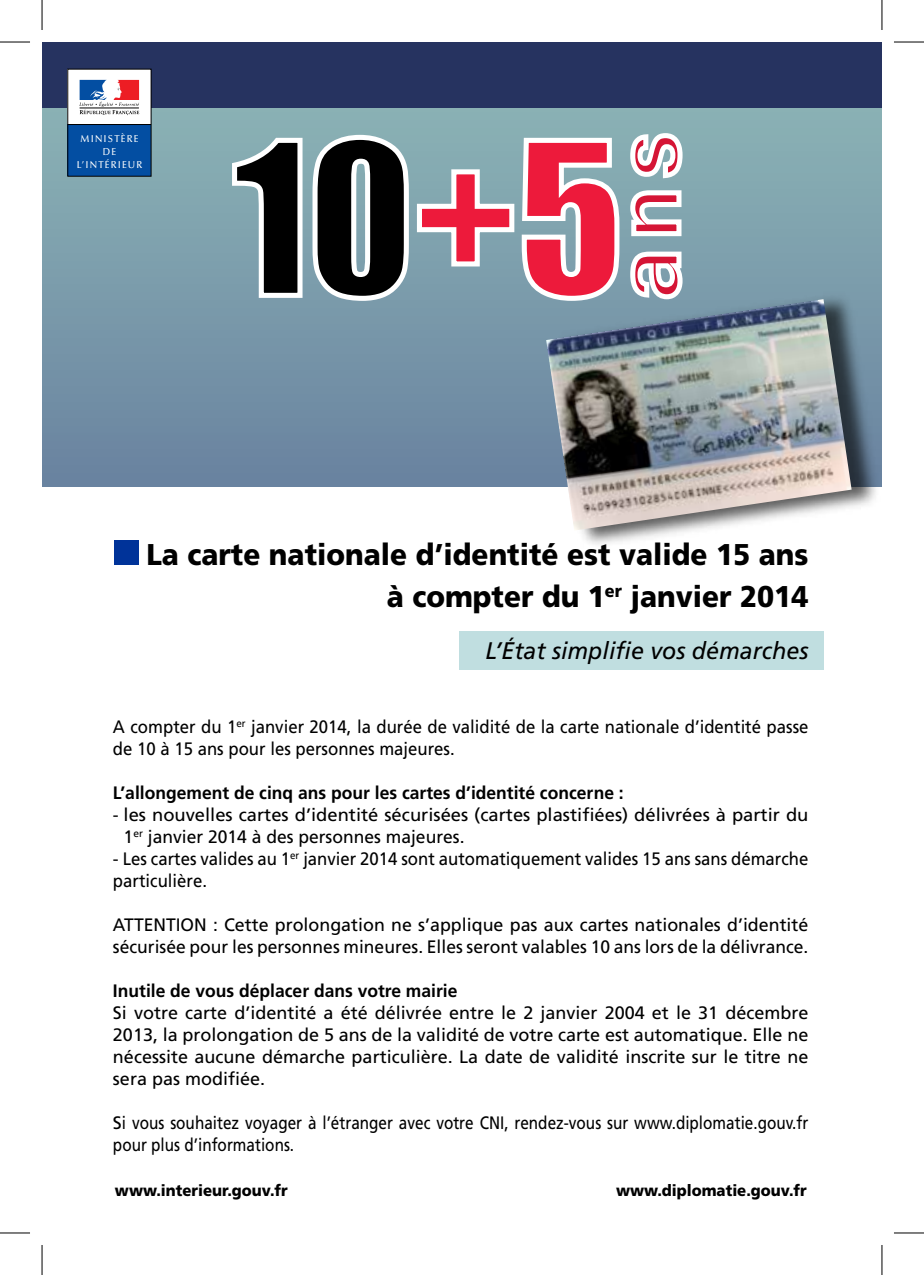
<style>
.page{position:relative;width:924px;height:1275px;background:#fff}
.page>*{position:absolute;margin:0;border:0;box-sizing:border-box;transform-origin:0 0}
.t1{font:196px "Impact";color:#000}
.t2{font:700 94.4px "Gautami";color:#d51535}
.t3{font:900 30px/42px "Frutiger";color:#000;text-align:right;scale:.93 1}
.t4{font:italic 24px "Frutiger";color:#000}
.t5{font:18px/22px "Frutiger";color:#000}
.t6{font:18px/22px "Frutiger";color:#000;scale:.93 1}
.t7{font:700 18px "Frutiger";color:#000}
.t8{font:900 16px "Frutiger";color:#000;scale:.93 1}
.t9{font:500 10px/13px "Optima";letter-spacing:.12em;color:#fff;text-align:center;scale:.95 1}
.s1{color:#ed1a3b}
</style>
<div class="page">
<svg style="left:42px;top:108px;width:839px;height:378px;background:#7999a9"></svg>
<img style="left:582px;top:288px;width:299px;height:257px">
<img style="left:546px;top:299px;width:305px;height:231px">
<svg style="left:229px;top:129px;width:456px;height:175px;background:#91b0b9"></svg>
<div style="left:42px;top:42px;width:839px;height:66px;background:#263360"></div>
<div style="left:68px;top:69px;width:83px;height:55px;background:#fff"></div>
<svg style="left:79px;top:79px;width:61px;height:21px"></svg>
<svg style="left:79px;top:80px;width:60px;height:35px"></svg>
<div style="left:68px;top:124px;width:83px;height:52px;background:#034ea2"></div>
<hr style="left:68px;top:124px;width:83px;height:1px;background:#000">
<div style="left:459px;top:632px;width:364px;height:38px;background:#c0dee0"></div>
<div style="left:114px;top:540px;width:24px;height:24px;background:#039"></div>
<hr style="left:0;top:42px;width:30px;height:1px;background:#000">
<hr style="left:893px;top:42px;width:30px;height:1px;background:#000">
<hr style="left:0;top:1232px;width:30px;height:1px;background:#000">
<hr style="left:893px;top:1232px;width:30px;height:1px;background:#000">
<hr style="left:42px;top:0;width:1px;height:30px;background:#000">
<hr style="left:42px;top:1245px;width:1px;height:30px;background:#000">
<hr style="left:881px;top:0;width:1px;height:30px;background:#000">
<hr style="left:881px;top:1245px;width:1px;height:30px;background:#000">
<p class="t9" style="left:77px;top:132px;width:71px">MINISTÈRE<br>DE<br>L’INTÉRIEUR</p>
<h1 class="t1" style="left:233px;top:66px;width:391px">10<span class="s1">+5</span></h1>
<h2 class="t2" style="left:590px;top:300px;width:169px;rotate:-90deg">ans</h2>
<h3 class="t3" style="left:146px;top:533px;width:713px">La carte nationale d’identité est valide 15 ans à compter du 1<sup>er</sup> janvier 2014</h3>
<h3 class="t4" style="left:485px;top:636px;width:324px">L’État simplifie vos démarches</h3>
<p class="t6" style="left:113px;top:715px;width:749px">A compter du 1<sup>er</sup> janvier 2014, la durée de validité de la carte nationale d’identité passe de 10 à 15 ans pour les personnes majeures.</p>
<p class="t7" style="left:113px;top:782px;width:512px">L’allongement de cinq ans pour les cartes d’identité concerne :</p>
<p class="t5" style="left:124px;top:803px;width:686px;text-indent:-11px">- les nouvelles cartes d’identité sécurisées (cartes plastifiées) délivrées à partir du<br>1<sup>er</sup> janvier 2014 à des personnes majeures.</p>
<p class="t5" style="left:113px;top:847px;width:696px">- Les cartes valides au 1<sup>er</sup> janvier 2014 sont automatiquement valides 15 ans sans démarche particulière.</p>
<p class="t5" style="left:113px;top:913px;width:696px">ATTENTION : Cette prolongation ne s’applique pas aux cartes nationales d’identité sécurisée pour les personnes mineures. Elles seront valables 10 ans lors de la délivrance.</p>
<p class="t7" style="left:113px;top:980px;width:346px">Inutile de vous déplacer dans votre mairie</p>
<p class="t5" style="left:113px;top:1001px;width:696px;text-align:justify">Si votre carte d’identité a été délivrée entre le 2 janvier 2004 et le 31 décembre 2013, la prolongation de 5 ans de la validité de votre carte est automatique. Elle ne nécessite aucune démarche particulière. La date de validité inscrite sur le titre ne sera pas modifiée.</p>
<p class="t5" style="left:113px;top:1111px;width:696px">Si vous souhaitez voyager à l’étranger avec votre CNI, rendez-vous sur www.diplomatie.gouv.fr pour plus d’informations.</p>
<p class="t8" style="left:115px;top:1180px;width:187px">www.interieur.gouv.fr</p>
<p class="t8" style="left:615px;top:1180px;width:207px">www.diplomatie.gouv.fr</p>
</div>
